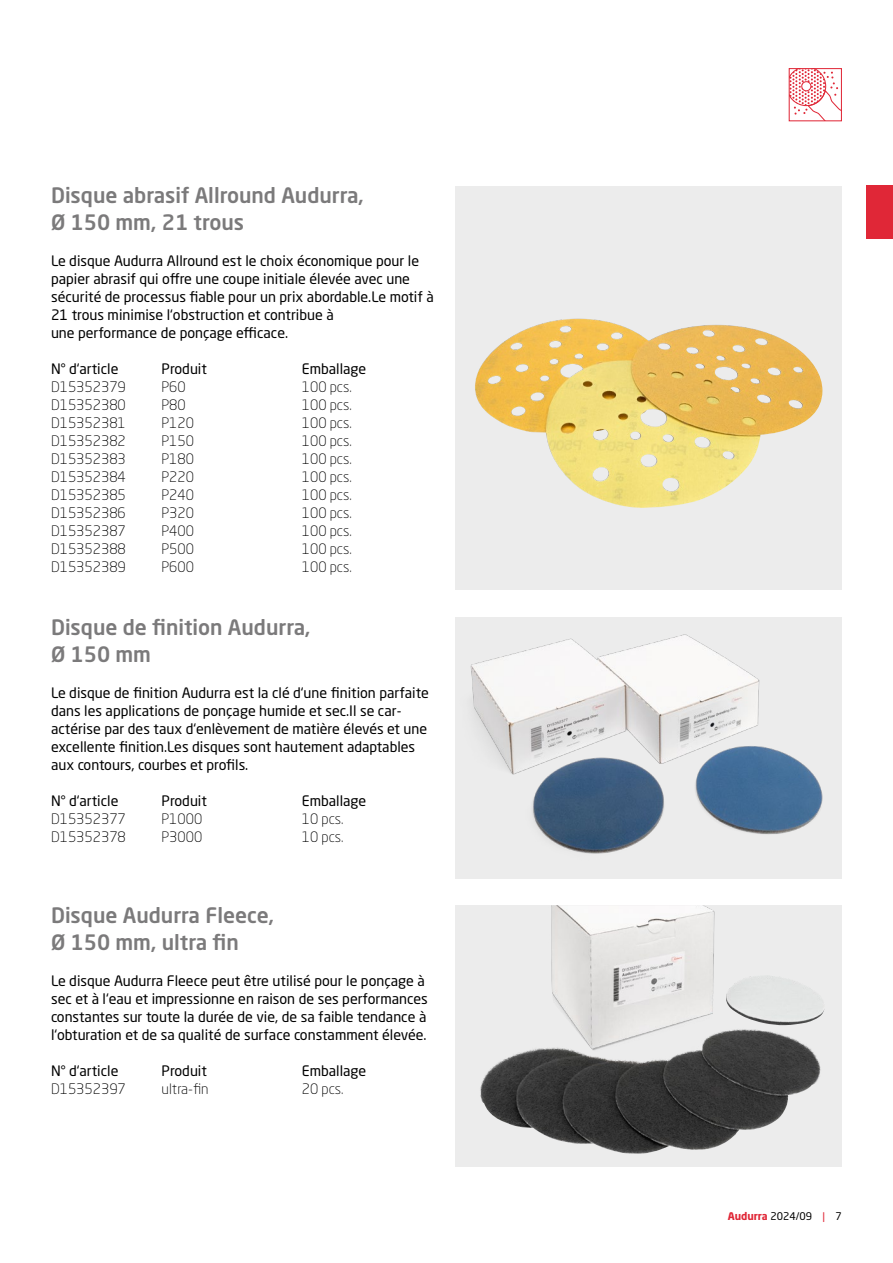
<style>
.page{position:relative;width:893px;height:1263px;background:#fff}
.page>*{position:absolute;margin:0;border:0;box-sizing:border-box;transform-origin:0 0}
.Produkt_HL_med_grau_14_18{font:500 21px/27px "Neo Sans Pro";color:#7b7a7b}
.Fließtext_regular_schwarz_9_5_12{font:14.25px/18px "Neo Sans Pro";color:#000}
.Produktangaben__3Sp__light_schwarz_9_5_1{font:300 14.25px "Neo Sans Pro";color:#000}
.Produktangaben__3Sp__regular_schwarz_9_5{font:14.25px "Neo Sans Pro";color:#000}
.t1{font:10.5px "Neo Sans Pro";color:#000}
.s1{font-weight:700;color:#e02737}
.s2{color:#e02737}
</style>
<div class="page">
<svg style="left:791px;top:70px;width:49px;height:49px"></svg>
<div style="left:789px;top:68px;width:53px;height:53px;border:1px solid #e02837"></div>
<div style="left:455px;top:617px;width:387px;height:261px;background:#ececec"></div>
<div style="left:455px;top:905px;width:387px;height:261px;background:#ececec"></div>
<div style="left:866px;top:185px;width:27px;height:53px;background:#e02737"></div>
<img style="left:470px;top:634px;width:353px;height:220px">
<img style="left:480px;top:905px;width:345px;height:249px">
<div style="left:455px;top:186px;width:387px;height:404px;background:#ececec"></div>
<img style="left:475px;top:318px;width:347px;height:190px">
<p class="Produkt_HL_med_grau_14_18" style="left:51px;top:181px;width:315px">Disque abrasif Allround Audurra,<br>Ø 150 mm, 21 trous</p>
<p class="Fließtext_regular_schwarz_9_5_12" style="left:51px;top:252px;width:384px">Le disque Audurra Allround est le choix économique pour le papier abrasif qui offre une coupe initiale élevée avec une sécurité de processus fiable pour un prix abordable.Le motif à 21 trous minimise l‘obstruction et contribue à<br>une performance de ponçage efficace.</p>
<p class="Produktangaben__3Sp__regular_schwarz_9_5" style="left:51px;top:360px;width:69px">N° d‘article</p>
<p class="Produktangaben__3Sp__regular_schwarz_9_5" style="left:162px;top:360px;width:47px">Produit</p>
<p class="Produktangaben__3Sp__regular_schwarz_9_5" style="left:302px;top:360px;width:66px">Emballage</p>
<p class="Produktangaben__3Sp__light_schwarz_9_5_1" style="left:51px;top:378px;width:76px">D15352379</p>
<p class="Produktangaben__3Sp__light_schwarz_9_5_1" style="left:162px;top:378px;width:26px">P60</p>
<p class="Produktangaben__3Sp__light_schwarz_9_5_1" style="left:302px;top:378px;width:51px">100 pcs.</p>
<p class="Produktangaben__3Sp__light_schwarz_9_5_1" style="left:51px;top:396px;width:76px">D15352380</p>
<p class="Produktangaben__3Sp__light_schwarz_9_5_1" style="left:162px;top:396px;width:26px">P80</p>
<p class="Produktangaben__3Sp__light_schwarz_9_5_1" style="left:302px;top:396px;width:51px">100 pcs.</p>
<p class="Produktangaben__3Sp__light_schwarz_9_5_1" style="left:51px;top:414px;width:76px">D15352381</p>
<p class="Produktangaben__3Sp__light_schwarz_9_5_1" style="left:162px;top:414px;width:34px">P120</p>
<p class="Produktangaben__3Sp__light_schwarz_9_5_1" style="left:302px;top:414px;width:51px">100 pcs.</p>
<p class="Produktangaben__3Sp__light_schwarz_9_5_1" style="left:51px;top:432px;width:76px">D15352382</p>
<p class="Produktangaben__3Sp__light_schwarz_9_5_1" style="left:162px;top:432px;width:34px">P150</p>
<p class="Produktangaben__3Sp__light_schwarz_9_5_1" style="left:302px;top:432px;width:51px">100 pcs.</p>
<p class="Produktangaben__3Sp__light_schwarz_9_5_1" style="left:51px;top:450px;width:76px">D15352383</p>
<p class="Produktangaben__3Sp__light_schwarz_9_5_1" style="left:162px;top:450px;width:34px">P180</p>
<p class="Produktangaben__3Sp__light_schwarz_9_5_1" style="left:302px;top:450px;width:51px">100 pcs.</p>
<p class="Produktangaben__3Sp__light_schwarz_9_5_1" style="left:51px;top:468px;width:76px">D15352384</p>
<p class="Produktangaben__3Sp__light_schwarz_9_5_1" style="left:162px;top:468px;width:34px">P220</p>
<p class="Produktangaben__3Sp__light_schwarz_9_5_1" style="left:302px;top:468px;width:51px">100 pcs.</p>
<p class="Produktangaben__3Sp__light_schwarz_9_5_1" style="left:51px;top:486px;width:76px">D15352385</p>
<p class="Produktangaben__3Sp__light_schwarz_9_5_1" style="left:162px;top:486px;width:34px">P240</p>
<p class="Produktangaben__3Sp__light_schwarz_9_5_1" style="left:302px;top:486px;width:51px">100 pcs.</p>
<p class="Produktangaben__3Sp__light_schwarz_9_5_1" style="left:51px;top:504px;width:76px">D15352386</p>
<p class="Produktangaben__3Sp__light_schwarz_9_5_1" style="left:162px;top:504px;width:34px">P320</p>
<p class="Produktangaben__3Sp__light_schwarz_9_5_1" style="left:302px;top:504px;width:51px">100 pcs.</p>
<p class="Produktangaben__3Sp__light_schwarz_9_5_1" style="left:51px;top:522px;width:76px">D15352387</p>
<p class="Produktangaben__3Sp__light_schwarz_9_5_1" style="left:162px;top:522px;width:34px">P400</p>
<p class="Produktangaben__3Sp__light_schwarz_9_5_1" style="left:302px;top:522px;width:51px">100 pcs.</p>
<p class="Produktangaben__3Sp__light_schwarz_9_5_1" style="left:51px;top:540px;width:76px">D15352388</p>
<p class="Produktangaben__3Sp__light_schwarz_9_5_1" style="left:162px;top:540px;width:34px">P500</p>
<p class="Produktangaben__3Sp__light_schwarz_9_5_1" style="left:302px;top:540px;width:51px">100 pcs.</p>
<p class="Produktangaben__3Sp__light_schwarz_9_5_1" style="left:51px;top:558px;width:76px">D15352389</p>
<p class="Produktangaben__3Sp__light_schwarz_9_5_1" style="left:162px;top:558px;width:34px">P600</p>
<p class="Produktangaben__3Sp__light_schwarz_9_5_1" style="left:302px;top:558px;width:51px">100 pcs.</p>
<p class="Produkt_HL_med_grau_14_18" style="left:51px;top:613px;width:261px">Disque de finition Audurra,<br>Ø 150 mm</p>
<p class="Fließtext_regular_schwarz_9_5_12" style="left:51px;top:684px;width:379px">Le disque de finition Audurra est la clé d‘une finition parfaite dans les applications de ponçage humide et sec.Il se car&shy;actérise par des taux d‘enlèvement de matière élevés et une excellente finition.Les disques sont hautement adaptables aux contours, courbes et profils.</p>
<p class="Produktangaben__3Sp__regular_schwarz_9_5" style="left:51px;top:792px;width:69px">N° d‘article</p>
<p class="Produktangaben__3Sp__regular_schwarz_9_5" style="left:162px;top:792px;width:47px">Produit</p>
<p class="Produktangaben__3Sp__regular_schwarz_9_5" style="left:302px;top:792px;width:66px">Emballage</p>
<p class="Produktangaben__3Sp__light_schwarz_9_5_1" style="left:51px;top:810px;width:76px">D15352377</p>
<p class="Produktangaben__3Sp__light_schwarz_9_5_1" style="left:162px;top:810px;width:42px">P1000</p>
<p class="Produktangaben__3Sp__light_schwarz_9_5_1" style="left:302px;top:810px;width:43px">10 pcs.</p>
<p class="Produktangaben__3Sp__light_schwarz_9_5_1" style="left:51px;top:828px;width:76px">D15352378</p>
<p class="Produktangaben__3Sp__light_schwarz_9_5_1" style="left:162px;top:828px;width:42px">P3000</p>
<p class="Produktangaben__3Sp__light_schwarz_9_5_1" style="left:302px;top:828px;width:43px">10 pcs.</p>
<p class="Produkt_HL_med_grau_14_18" style="left:51px;top:901px;width:225px">Disque Audurra Fleece,<br>Ø 150 mm, ultra fin</p>
<p class="Fließtext_regular_schwarz_9_5_12" style="left:51px;top:972px;width:378px">Le disque Audurra Fleece peut être utilisé pour le ponçage à sec et à l‘eau et impressionne en raison de ses performances constantes sur toute la durée de vie, de sa faible tendance à l‘obturation et de sa qualité de surface constamment élevée.</p>
<p class="Produktangaben__3Sp__regular_schwarz_9_5" style="left:51px;top:1062px;width:69px">N° d‘article</p>
<p class="Produktangaben__3Sp__regular_schwarz_9_5" style="left:162px;top:1062px;width:47px">Produit</p>
<p class="Produktangaben__3Sp__regular_schwarz_9_5" style="left:302px;top:1062px;width:66px">Emballage</p>
<p class="Produktangaben__3Sp__light_schwarz_9_5_1" style="left:51px;top:1080px;width:76px">D15352397</p>
<p class="Produktangaben__3Sp__light_schwarz_9_5_1" style="left:162px;top:1080px;width:49px">ultra-fin</p>
<p class="Produktangaben__3Sp__light_schwarz_9_5_1" style="left:302px;top:1080px;width:43px">20 pcs.</p>
<p class="t1" style="left:728px;top:1210px;width:116px"><span class="s1">Audurra</span> 2024/09 <span class="s2">|</span> 7</p>
</div>
